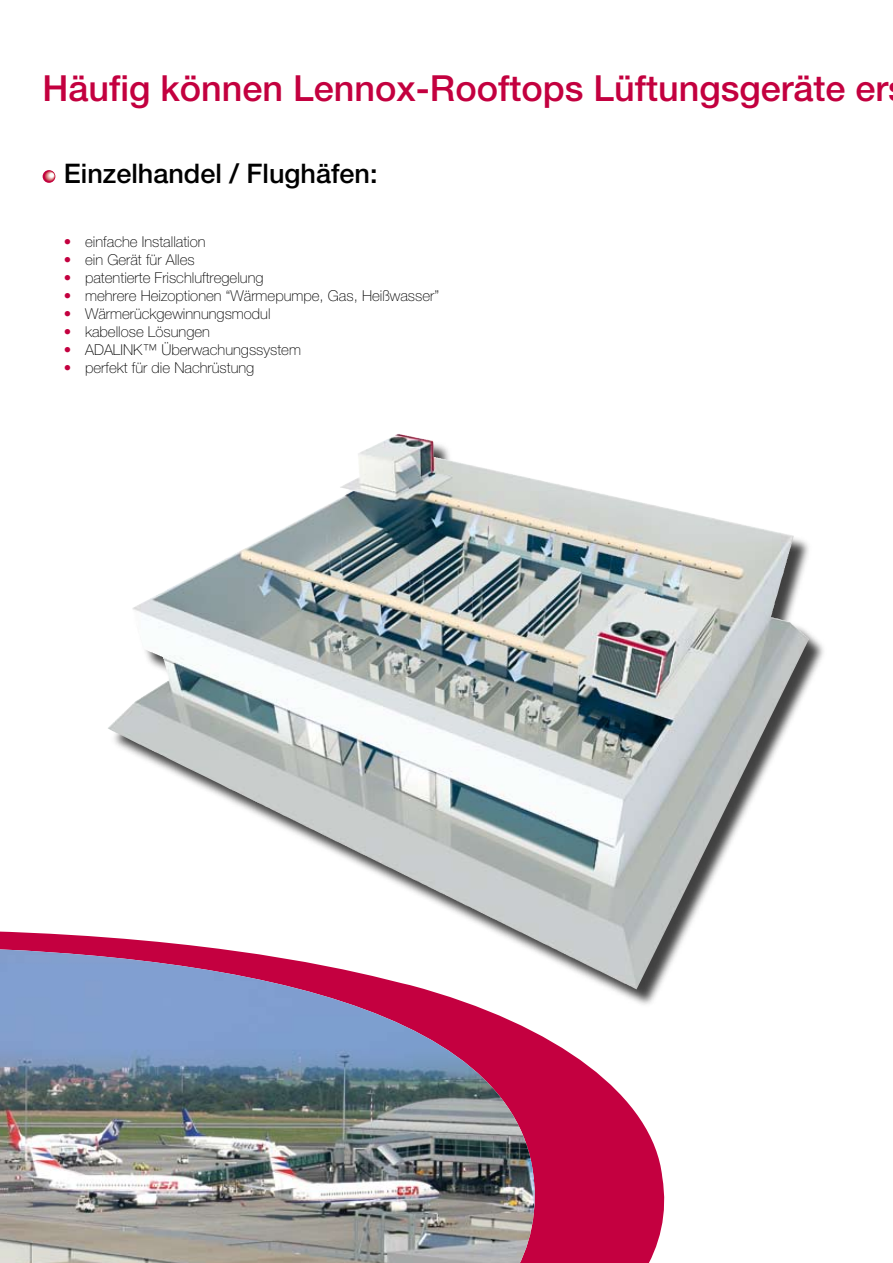
<style>
.page{position:relative;width:893px;height:1263px;background:#fff}
.page>*{position:absolute;margin:0;border:0;box-sizing:border-box;transform-origin:0 0}
.t1{font:500 36px "Helvetica Neue";color:#c3003f}
.t2{font:500 27px "Helvetica Neue";color:#000}
.t3{font:100 15px/18px "Helvetica Neue";color:#000}
.t4{font:100 15px/18px "Helvetica Neue";color:#c3003f;text-align:justify}
</style>
<div class="page">
<svg style="left:0;top:931px;width:665px;height:332px;fill:#c40040"></svg>
<img style="left:0;top:946px;width:558px;height:317px">
<svg style="left:43px;top:170px;width:12px;height:13px"></svg>
<svg style="left:46px;top:172px;width:9px;height:9px"></svg>
<div style="left:46px;top:172px;width:8px;height:8px;background:#d66d73;border-radius:50%"></div>
<div style="left:47px;top:172px;width:7px;height:8px;background:#db8082;border-radius:50%"></div>
<svg style="left:48px;top:173px;width:6px;height:6px"></svg>
<div style="left:110px;top:435px;width:718px;height:573px;background:#000;opacity:.75"></div>
<img style="left:433px;top:457px;width:376px;height:532px">
<h1 class="t1" style="left:43px;top:67px;width:847px">Häufig können Lennox-Rooftops Lüftungsgeräte er</h1>
<h2 class="t2" style="left:64px;top:157px;width:315px">Einzelhandel / Flughäfen:</h2>
<p class="t4" style="left:64px;top:233px;width:9px">• • • • • • • •</p>
<p class="t3" style="left:85px;top:233px;width:355px">einfache Installation<br>ein Gerät für Alles<br>patentierte Frischluftregelung<br>mehrere Heizoptionen “Wärmepumpe, Gas, Heißwasser”<br>Wärmerückgewinnungsmodul<br>kabellose Lösungen<br>ADALINK™ Überwachungssystem<br>perfekt für die Nachrüstung</p>
</div>
